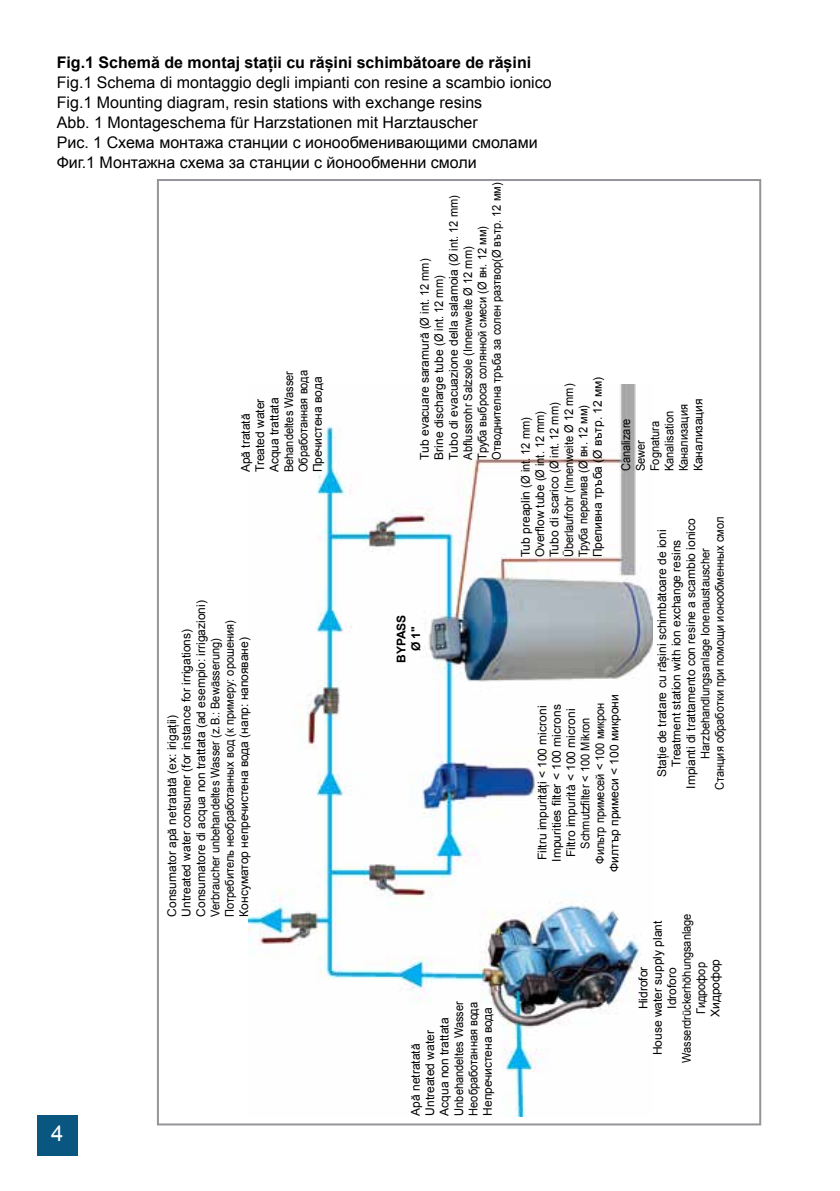
<style>
.page{position:relative;width:840px;height:1191px;background:#fff}
.page>*{position:absolute;margin:0;border:0;box-sizing:border-box;transform-origin:0 0}
.t1{font:22px "Arial";color:#fff}
.t2{font:16px/19.8px "Arial";color:#000}
.t3{font:700 16px "Arial";color:#000}
.t4{font:12px/14.4px "Arial";color:#000}
.t5{font:12px/14.4px "Arial";color:#000;scale:.92 1}
.t6{font:700 12px/14.4px "Arial";color:#000;text-align:center}
</style>
<div class="page">
<div style="left:37px;top:1115px;width:41px;height:41px;background:#095681"></div>
<img style="left:248px;top:384px;width:403px;height:732px">
<h2 class="t3" style="left:57px;top:52px;width:475px">Fig.1 Schemă de montaj stații cu rășini schimbătoare de rășini</h2>
<p class="t2" style="left:57px;top:73px;width:496px">Fig.1 Schema di montaggio degli impianti con resine a scambio ionico Fig.1 Mounting diagram, resin stations with exchange resins<br>Abb. 1 Montageschema für Harzstationen mit Harztauscher<br>Рис. 1 Схема монтажа станции с ионообменивающими смолами Фиг.1 Монтажна схема за станции с йонообменни смоли</p>
<h1 class="t1" style="left:51px;top:1119px;width:14px">4</h1>
<p class="t4" style="left:238px;top:472px;width:104px;rotate:-90deg">Apă tratată<br>Treated water<br>Acqua trattata<br>Behandeltes Wasser<br>Обработанная вода<br>Пречистена вода</p>
<p class="t4" style="left:165px;top:916px;width:318px;rotate:-90deg">Consumator apă netratată (ex: irigații)<br>Untreated water consumer (for instance for irrigations)<br>Consumatore di acqua non trattata (ad esempio: irrigazioni)<br>Verbraucher unbehandeltes Wasser (z.B.: Bewässerung)<br>Потребитель необработанных вод (к примеру: орошения)<br>Консуматор непречистена вода (напр: напояване)</p>
<p class="t4" style="left:417px;top:459px;width:278px;rotate:-90deg">Tub evacuare saramură (Ø int. 12 mm)<br>Brine discharge tube (Ø int. 12 mm)<br>Tubo di evacuazione della salamoia (Ø int. 12 mm)<br>Abflussrohr Salzsole (Innenweite Ø 12 mm)<br>Труба выброса солянной смеси (Ø вн. 12 мм)<br>Отводнителна тръба за солен разтвор(Ø вътр. 12 мм)</p>
<p class="t6" style="left:394px;top:663px;width:50px;rotate:-90deg">BYPASS<br>Ø 1"</p>
<p class="t4" style="left:408px;top:1115px;width:116px;rotate:-90deg">Apă netratată<br>Untreated water<br>Acqua non trattata<br>Unbehandeltes Wasser<br>Необработанная вода<br>Непречистена вода</p>
<p class="t4" style="left:518px;top:557px;width:182px;rotate:-90deg">Tub preaplin (Ø int. 12 mm)<br>Overflow tube (Ø int. 12 mm)<br>Tubo di scarico (Ø int. 12 mm)<br>Überlaufrohr (Innenweite Ø 12 mm)<br>Труба перелива (Ø вн. 12 мм)<br>Преливна тръба (Ø вътр. 12 мм)</p>
<p class="t5" style="left:618px;top:471px;width:81px;rotate:-90deg">Canalizare<br>Sewer<br>Fognatura<br>Kanalisation<br>Канализация<br>Канализация</p>
<p class="t4" style="left:654px;top:790px;width:274px;text-align:center;rotate:-90deg">Stație de tratare cu rășini schimbătoare de ioni Treatment station with ion exchange resins<br>Impianti di trattamento con resine a scambio ionico Harzbehandlungsanlage Ionenaustauscher<br>Станция обработки при помощи ионообменных смол</p>
<p class="t4" style="left:534px;top:871px;width:179px;text-align:center;rotate:-90deg">Filtru impurități &lt; 100 microni<br>Impurities filter &lt; 100 microns<br>Filtro impurità &lt; 100 microni<br>Schmutzfilter &lt; 100 Mikron<br>Фильтр примесей &lt; 100 микрон<br>Филтър примеси &lt; 100 микрони</p>
<p class="t4" style="left:635px;top:1062px;width:151px;text-align:center;rotate:-90deg">Hidrofor<br>House water supply plant<br>Idroforo<br>Wasserdrückerhöhungsanlage<br>Гидрофор<br>Хидрофор</p>
</div>
